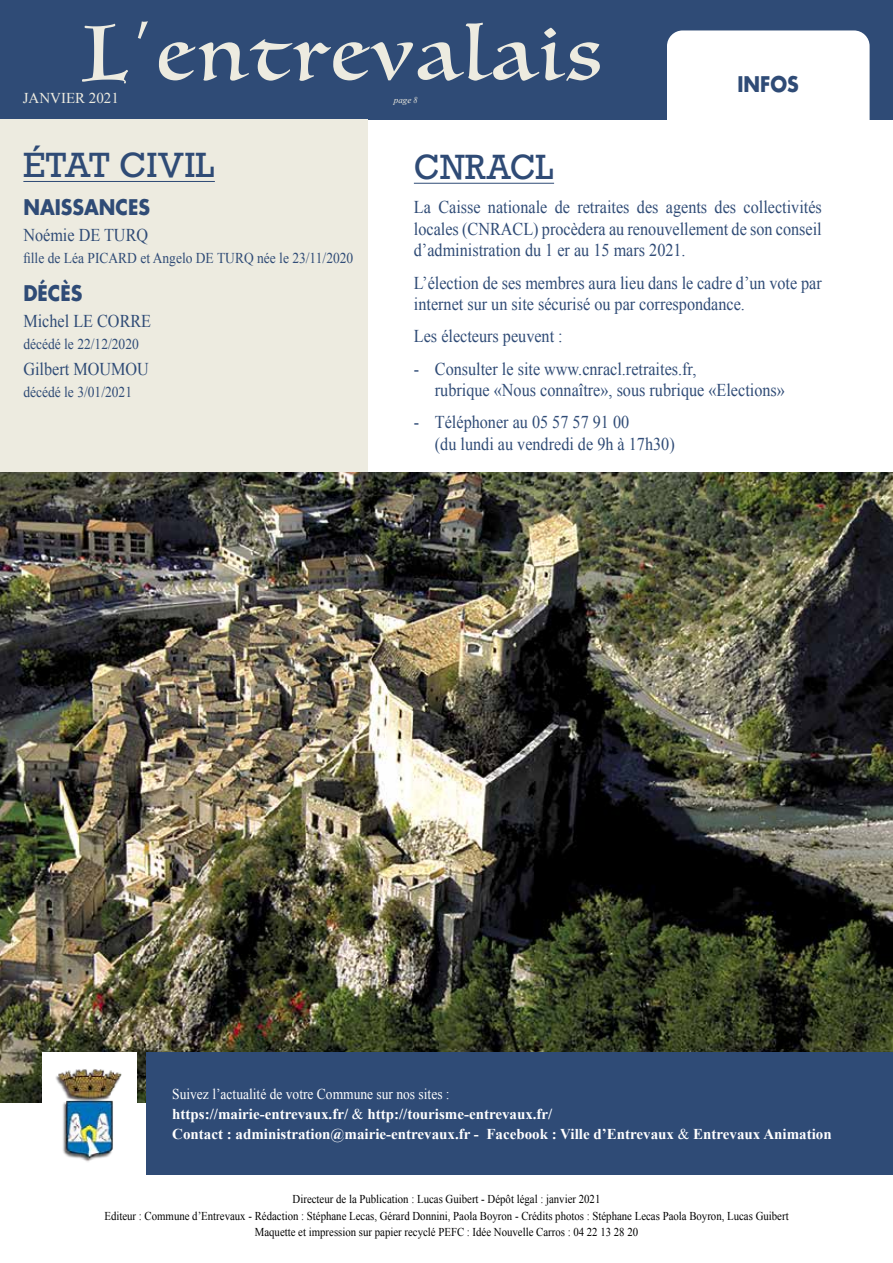
<style>
.page{position:relative;width:893px;height:1263px;background:#fff}
.page>*{position:absolute;margin:0;border:0;box-sizing:border-box;transform-origin:0 0}
.t1{font:75px "Luminari";letter-spacing:.09em;color:#edebe0}
.t2{font:33px "Rockwell";color:#2f4b76}
.t3{font:33px "Rockwell";color:#2f4b76;scale:.95 1}
.t4{font:700 21px "Futura LT";color:#2f4b76;scale:.9 1}
.t5{font:18px/21.6px "Times New Roman";color:#2f4b76;scale:.9 1}
.t6{font:700 15px/20.1px "Times New Roman";color:#fff}
.t7{font:15px "Times New Roman";color:#2f4b76;scale:.9 1}
.t8{font:15px "Times New Roman";color:#edebe0}
.t9{font:12px/16.5px "Times New Roman";color:#000;text-align:center;scale:.9 1}
.t10{font:italic 9px "Times New Roman";color:#edebe0}
.s1{font-weight:400}
</style>
<div class="page">
<div style="left:0;top:0;width:893px;height:120px;background:#2f4b76"></div>
<div style="left:0;top:120px;width:367px;height:382px;background:#edebe0"></div>
<div style="left:667px;top:30px;width:203px;height:107px;background:#fff;border-radius:16px"></div>
<hr style="left:23px;top:181px;width:192px;height:1px;background:#2f4b76">
<hr style="left:414px;top:183px;width:140px;height:1px;background:#2f4b76">
<img style="left:0;top:472px;width:893px;height:630px">
<div style="left:147px;top:1052px;width:746px;height:123px;background:#2f4b76"></div>
<div style="left:43px;top:1052px;width:94px;height:124px;background:#fff"></div>
<img style="left:55px;top:1069px;width:67px;height:93px">
<h1 class="t1" style="left:83px;top:-10px;width:521px">L’entrevalais</h1>
<p class="t8" style="left:23px;top:88px;width:98px">JANVIER 2021</p>
<p class="t10" style="left:394px;top:93px;width:25px">page 8</p>
<p class="t4" style="left:737px;top:70px;width:70px">INFOS</p>
<h2 class="t2" style="left:23px;top:145px;width:193px">ÉTAT CIVIL</h2>
<p class="t4" style="left:23px;top:193px;width:142px">NAISSANCES</p>
<p class="t5" style="left:23px;top:224px;width:140px">Noémie DE TURQ</p>
<p class="t7" style="left:23px;top:248px;width:368px">fille de Léa PICARD et Angelo DE TURQ née le 23/11/2020</p>
<p class="t4" style="left:23px;top:279px;width:67px">DÉCÈS</p>
<p class="t5" style="left:23px;top:310px;width:144px">Michel LE CORRE</p>
<p class="t7" style="left:23px;top:334px;width:130px">décédé le 22/12/2020</p>
<p class="t5" style="left:23px;top:358px;width:141px">Gilbert MOUMOU</p>
<p class="t7" style="left:23px;top:382px;width:122px">décédé le 3/01/2021</p>
<h2 class="t3" style="left:414px;top:146px;width:149px">CNRACL</h2>
<p class="t5" style="left:414px;top:196px;width:455px;text-align:justify">La Caisse nationale de retraites des agents des collectivités locales (CNRACL) procèdera au renouvellement de son conseil d’administration du 1 er au 15 mars 2021.</p>
<p class="t5" style="left:414px;top:271px;width:455px">L’élection de ses membres aura lieu dans le cadre d’un vote par internet sur un site sécurisé ou par correspondance.</p>
<p class="t5" style="left:414px;top:325px;width:167px">Les électeurs peuvent :</p>
<p class="t5" style="left:435px;top:357px;width:390px;text-indent:-21px">- Consulter le site www.cnracl.retraites.fr,<br>rubrique «Nous connaître», sous rubrique «Elections»</p>
<p class="t5" style="left:435px;top:411px;width:268px;text-indent:-21px">- Téléphoner au 05 57 57 91 00<br>(du lundi au vendredi de 9h à 17h30)</p>
<p class="t6" style="left:172px;top:1083px;width:661px"><span class="s1">Suivez l’actualité de votre Commune sur nos sites :<br></span>https://mairie-entrevaux.fr/ <span class="s1">&amp;</span> http://tourisme-entrevaux.fr/<br>Contact : administration@mairie-entrevaux.fr - Facebook : Ville d’Entrevaux <span class="s1">&amp;</span> Entrevaux Animation</p>
<p class="t9" style="left:104px;top:1190px;width:762px">Directeur de la Publication : Lucas Guibert - Dépôt légal : janvier 2021<br>Editeur : Commune d’Entrevaux - Rédaction : Stéphane Lecas, Gérard Donnini, Paola Boyron - Crédits photos : Stéphane Lecas Paola Boyron, Lucas Guibert<br>Maquette et impression sur papier recyclé PEFC : Idée Nouvelle Carros : 04 22 13 28 20</p>
</div>
